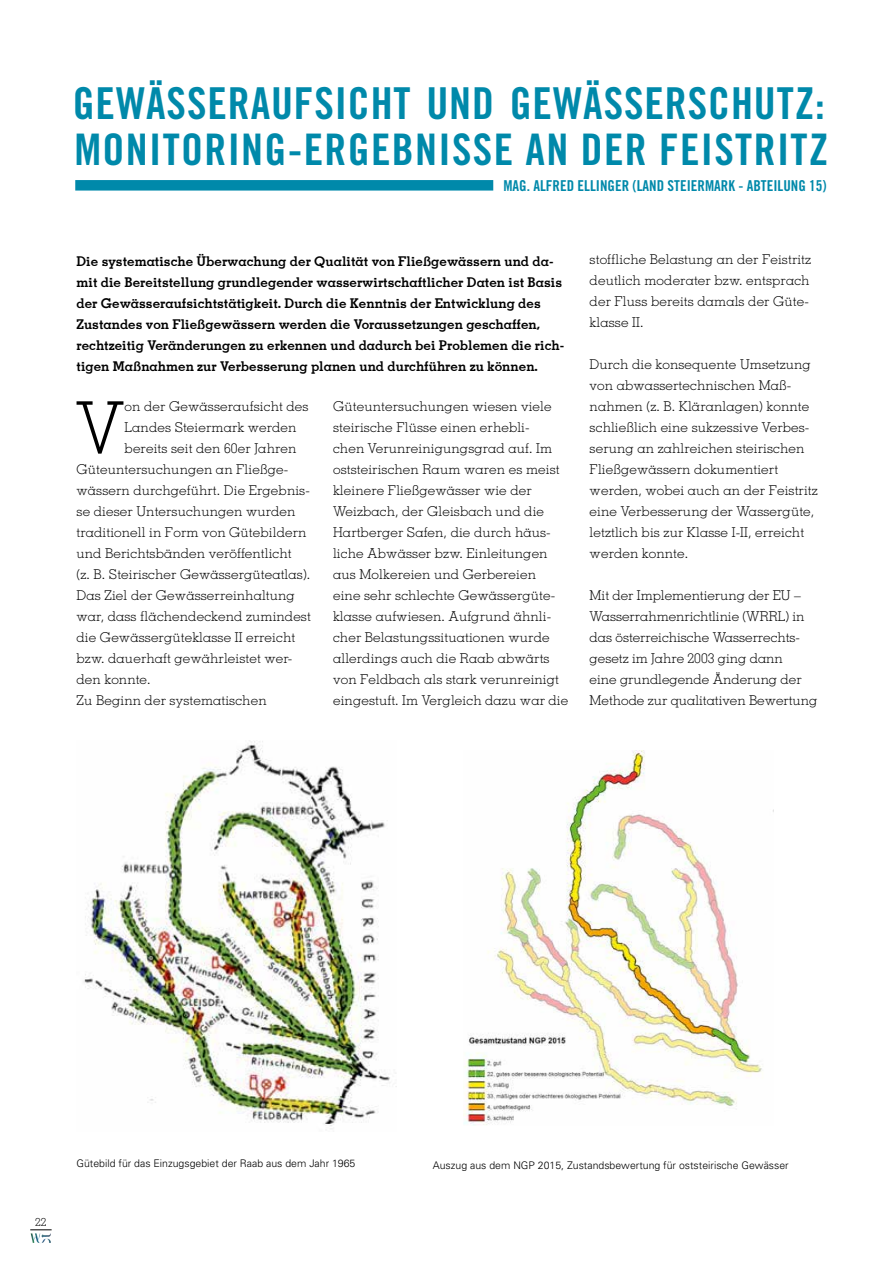
<style>
.page{position:relative;width:893px;height:1263px;background:#fff}
.page>*{position:absolute;margin:0;border:0;box-sizing:border-box;transform-origin:0 0}
.t1{font:300 71.7px "Memphis";color:#000}
.t2{font:43.95px "Trade Gothic Bold Cond Twenty";letter-spacing:.02em;color:#0089aa}
.t3{font:43.5px "Trade Gothic Bold Cond Twenty";letter-spacing:.03em;color:#0089aa}
.t4{font:15px "Trade Gothic Bold Cond Twenty";color:#0089aa}
.t5{font:300 13.5px/21px "Memphis";letter-spacing:.01em;color:#000}
.t6{font:700 13.5px/21px "Memphis";color:#000}
.t7{font:300 11.25px "Memphis";color:#000}
.t8{font:300 10.5px "Univers";color:#000}
</style>
<div class="page">
<img style="left:31px;top:1233px;width:20px;height:10px">
<svg style="left:30px;top:1229px;width:22px;height:1px"></svg>
<div style="left:75px;top:180px;width:418px;height:11px;background:#0089aa"></div>
<img style="left:463px;top:751px;width:299px;height:374px">
<img style="left:83px;top:740px;width:314px;height:389px">
<h2 class="t2" style="left:73px;top:76px;width:754px">GEWÄSSERAUFSICHT UND GEWÄSSERSCHUTZ:</h2>
<h3 class="t3" style="left:74px;top:123px;width:755px">MONITORING-ERGEBNISSE AN DER FEISTRITZ</h3>
<p class="t4" style="left:503px;top:177px;width:325px">MAG. ALFRED ELLINGER (LAND STEIERMARK - ABTEILUNG 15)</p>
<p class="t6" style="left:77px;top:250px;width:489px">Die systematische Überwachung der Qualität von Fließgewässern und da&shy;mit die Bereitstellung grundlegender wasserwirtschaftlicher Daten ist Basis der Gewässeraufsichtstätigkeit. Durch die Kenntnis der Entwicklung des Zustandes von Fließgewässern werden die Voraussetzungen geschaffen, rechtzeitig Veränderungen zu erkennen und dadurch bei Problemen die rich&shy;tigen Maßnahmen zur Verbesserung planen und durchführen zu können.</p>
<h1 class="t1" style="left:76px;top:384px;width:49px">V</h1>
<p class="t5" style="left:125px;top:395px;width:185px">on der Gewässeraufsicht des</p>
<p class="t5" style="left:333px;top:395px;width:237px">Güteuntersuchungen wiesen viele steirische Flüsse einen erhebli-<br>chen Verunreinigungsgrad auf. Im oststeirischen Raum waren es meist kleinere Fließgewässer wie der Weizbach, der Gleisbach und die Hartberger Safen, die durch häus&shy;liche Abwässer bzw. Einleitungen aus Molkereien und Gerbereien<br>eine sehr schlechte Gewässergüte&shy;klasse aufwiesen. Aufgrund ähnli&shy;cher Belastungssituationen wurde allerdings auch die Raab abwärts von Feldbach als stark verunreinigt eingestuft. Im Vergleich dazu war die</p>
<p class="t5" style="left:125px;top:416px;width:173px">Landes Steiermark werden</p>
<p class="t5" style="left:125px;top:437px;width:173px">bereits seit den 60er Jahren</p>
<p class="t5" style="left:77px;top:458px;width:213px">Güteuntersuchungen an Fließge-</p>
<p class="t5" style="left:77px;top:479px;width:235px">wässern durchgeführt. Die Ergebnis-</p>
<p class="t5" style="left:77px;top:500px;width:220px">se dieser Untersuchungen wurden</p>
<p class="t5" style="left:77px;top:521px;width:231px">traditionell in Form von Gütebildern</p>
<p class="t5" style="left:77px;top:542px;width:217px">und Berichtsbänden veröffentlicht</p>
<p class="t5" style="left:77px;top:563px;width:235px">(z. B. Steirischer Gewässergüteatlas).</p>
<p class="t5" style="left:77px;top:584px;width:220px">Das Ziel der Gewässerreinhaltung</p>
<p class="t5" style="left:77px;top:605px;width:236px">war, dass flächendeckend zumindest</p>
<p class="t5" style="left:77px;top:626px;width:220px">die Gewässergüteklasse II erreicht</p>
<p class="t5" style="left:77px;top:647px;width:217px">bzw. dauerhaft gewährleistet wer-</p>
<p class="t5" style="left:77px;top:668px;width:76px">den konnte.</p>
<p class="t5" style="left:77px;top:689px;width:192px">Zu Beginn der systematischen</p>
<p class="t5" style="left:590px;top:248px;width:223px">stoffliche Belastung an der Feistritz deutlich moderater bzw. entsprach der Fluss bereits damals der Güte&shy;klasse II.</p>
<p class="t5" style="left:590px;top:353px;width:230px">Durch die konsequente Umsetzung von abwassertechnischen Maß&shy;nahmen (z. B. Kläranlagen) konnte schließlich eine sukzessive Verbes&shy;serung an zahlreichen steirischen<br>Fließgewässern dokumentiert werden, wobei auch an der Feistritz eine Verbesserung der Wassergüte, letztlich bis zur Klasse I-II, erreicht werden konnte.</p>
<p class="t5" style="left:590px;top:585px;width:229px">Mit der Implementierung der EU – Wasserrahmenrichtlinie (WRRL) in das österreichische Wasserrechts&shy;gesetz im Jahre 2003 ging dann<br>eine grundlegende Änderung der Methode zur qualitativen Bewertung</p>
<p class="t7" style="left:35px;top:1215px;width:13px">22</p>
<p class="t8" style="left:77px;top:1156px;width:280px">Gütebild für das Einzugsgebiet der Raab aus dem Jahr 1965</p>
<p class="t8" style="left:433px;top:1158px;width:357px">Auszug aus dem NGP 2015, Zustandsbewertung für oststeirische Gewässer</p>
</div>
